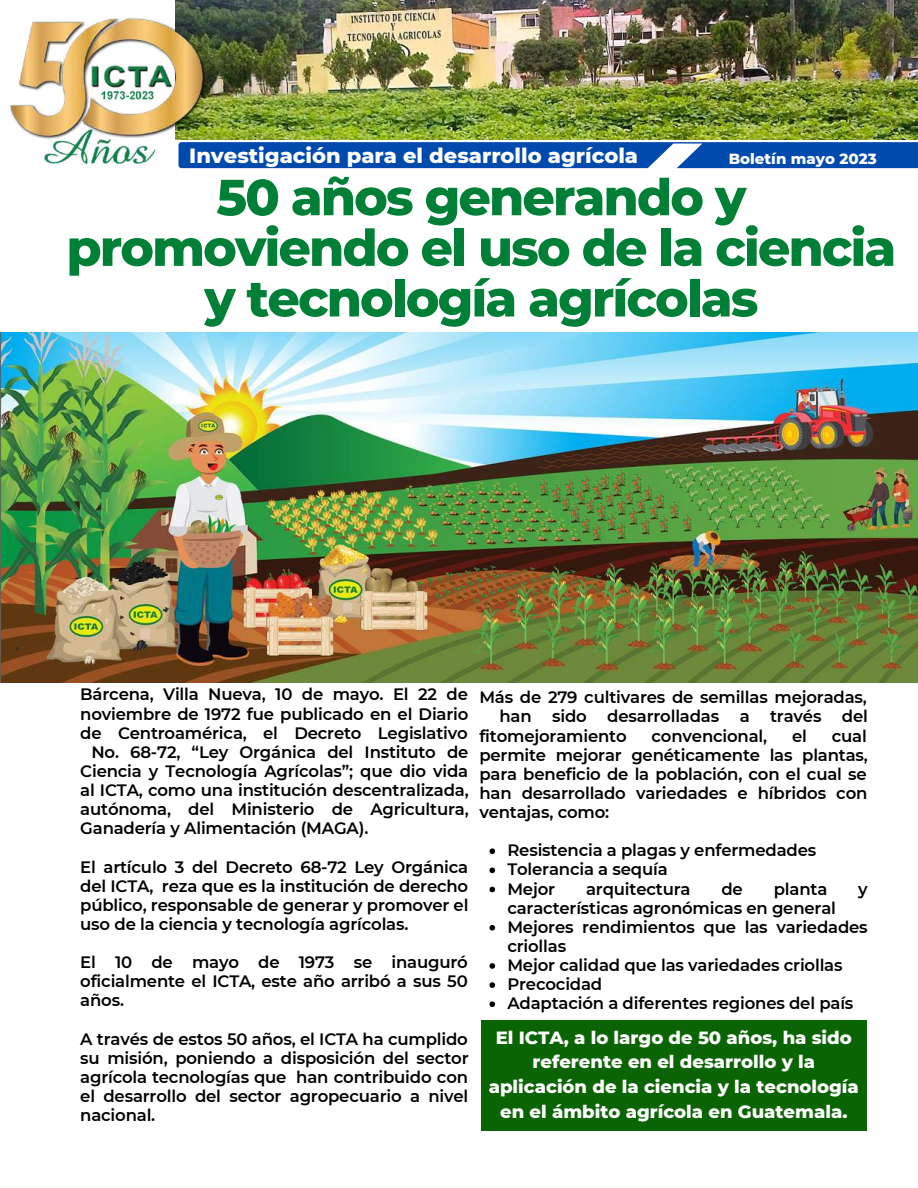
<style>
.page{position:relative;width:918px;height:1188px;background:#fff}
.page>*{position:absolute;margin:0;border:0;box-sizing:border-box;transform-origin:0 0}
.t1{font:800 50.55px/50.7px "Montserrat";letter-spacing:-.035em;color:#008037;text-align:center}
.t2{font:800 21px "Montserrat";color:#fff}
.t3{font:800 18px/24.8px "Montserrat";color:#fff;text-align:center}
.t4{font:600 16.5px/19.2px "Montserrat";letter-spacing:-.01em;color:#000;text-align:justify}
.t5{font:800 15px "Montserrat";color:#fff}
</style>
<div class="page">
<img style="left:215px;top:0;width:703px;height:139px">
<svg style="left:215px;top:139px;width:703px;height:30px;background:#2665b3"></svg>
<div style="left:481px;top:1020px;width:385px;height:111px;background:#0b6403"></div>
<img style="left:10px;top:0;width:205px;height:169px">
<img style="left:0;top:333px;width:918px;height:349px">
<svg style="left:489px;top:848px;width:6px;height:6px"></svg>
<svg style="left:489px;top:868px;width:6px;height:5px"></svg>
<svg style="left:489px;top:887px;width:6px;height:5px"></svg>
<svg style="left:489px;top:925px;width:6px;height:6px"></svg>
<svg style="left:489px;top:963px;width:6px;height:6px"></svg>
<svg style="left:489px;top:982px;width:6px;height:6px"></svg>
<svg style="left:489px;top:1001px;width:6px;height:6px"></svg>
<p class="t2" style="left:189px;top:142px;width:450px">Investigación para el desarrollo agrícola</p>
<p class="t5" style="left:729px;top:149px;width:150px">Boletín mayo 2023</p>
<h1 class="t1" style="left:66px;top:172px;width:831px">50 años generando y promoviendo el uso de la ciencia y tecnología agrícolas</h1>
<p class="t4" style="left:80px;top:685px;width:389px">Bárcena, Villa Nueva, 10 de mayo. El 22 de</p>
<p class="t4" style="left:80px;top:704px;width:390px">noviembre de 1972 fue publicado en el Diario</p>
<p class="t4" style="left:80px;top:723px;width:389px">de Centroamérica, el Decreto Legislativo</p>
<p class="t4" style="left:91px;top:742px;width:379px">No. 68-72, “Ley Orgánica del Instituto de</p>
<p class="t4" style="left:80px;top:761px;width:390px">Ciencia y Tecnología Agrícolas”; que dio vida</p>
<p class="t4" style="left:80px;top:781px;width:390px">al ICTA, como una institución descentralizada,</p>
<p class="t4" style="left:80px;top:800px;width:390px">autónoma, del Ministerio de Agricultura,</p>
<p class="t4" style="left:80px;top:819px;width:290px">Ganadería y Alimentación (MAGA).</p>
<p class="t4" style="left:80px;top:857px;width:390px">El artículo 3 del Decreto 68-72 Ley Orgánica del ICTA, reza que es la institución de derecho público, responsable de generar y promover el uso de la ciencia y tecnología agrícolas.</p>
<p class="t4" style="left:80px;top:953px;width:389px">El 10 de mayo de 1973 se inauguró oficialmente el ICTA, este año arribó a sus 50 años.</p>
<p class="t4" style="left:80px;top:1029px;width:390px">A través de estos 50 años, el ICTA ha cumplido su misión, poniendo a disposición del sector agrícola tecnologías que han contribuido con el desarrollo del sector agropecuario a nivel nacional.</p>
<p class="t4" style="left:479px;top:688px;width:389px">Más de 279 cultivares de semillas mejoradas,</p>
<p class="t4" style="left:499px;top:707px;width:370px">han sido desarrolladas a través del</p>
<p class="t4" style="left:479px;top:726px;width:149px">fitomejoramiento</p>
<p class="t4" style="left:652px;top:726px;width:117px">convencional,</p>
<p class="t4" style="left:792px;top:726px;width:16px">el</p>
<p class="t4" style="left:479px;top:726px;width:390px;text-indent:352px">cual permite mejorar genéticamente las plantas, para beneficio de la población, con el cual se han desarrollado variedades e híbridos con ventajas, como:</p>
<p class="t4" style="left:507px;top:841px;width:310px;text-align:left">Resistencia a plagas y enfermedades<br>Tolerancia a sequía<br>Mejor</p>
<p class="t4" style="left:586px;top:879px;width:106px">arquitectura</p>
<p class="t4" style="left:721px;top:879px;width:23px">de</p>
<p class="t4" style="left:774px;top:879px;width:55px">planta</p>
<p class="t4" style="left:858px;top:879px;width:11px">y</p>
<p class="t4" style="left:507px;top:898px;width:362px;text-align:left">características agronómicas en general<br>Mejores rendimientos que las variedades criollas<br>Mejor calidad que las variedades criollas<br>Precocidad<br>Adaptación a diferentes regiones del país</p>
<p class="t3" style="left:489px;top:1025px;width:372px">El ICTA, a lo largo de 50 años, ha sido referente en el desarrollo y la aplicación de la ciencia y la tecnología en el ámbito agrícola en Guatemala.</p>
</div>
